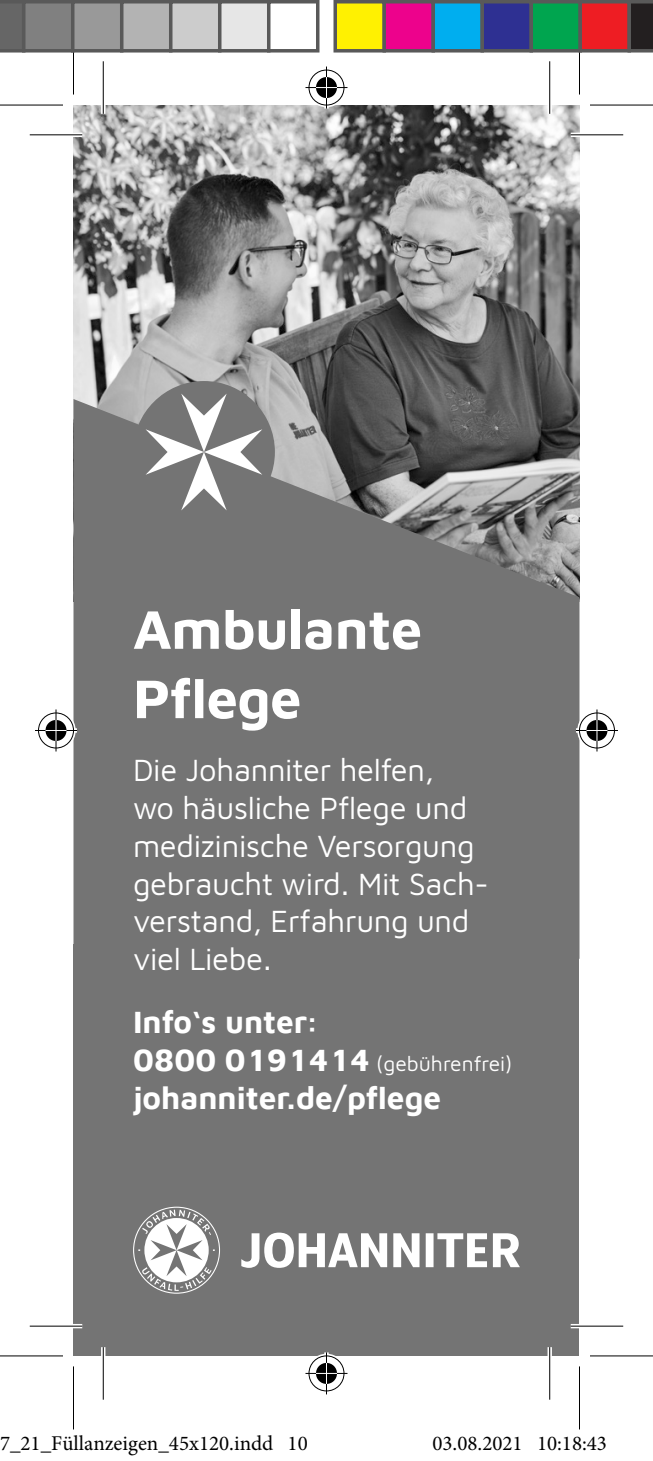
<style>
.page{position:relative;width:653px;height:1461px;background:#fff}
.page>*{position:absolute;margin:0;border:0;box-sizing:border-box;transform-origin:0 0}
.t1{font:700 56px/69.3px "Maven Johanniter";letter-spacing:-.01em;color:#fff}
.t2{font:31.5px/37.8px "Maven Johanniter";letter-spacing:-.01em;color:#fff}
.t3{font:700 31.5px "Maven Johanniter";color:#fff}
.t4{font:21px "Minion Pro";color:#000}
.t5{font:21px "Maven Johanniter";color:#fff}
.s1{font-weight:700;font-size:31.5px}
</style>
<div class="page">
<img style="left:74px;top:105px;width:505px;height:294px">
<div style="left:74px;top:944px;width:505px;height:411px;background:#747474"></div>
<svg style="left:73px;top:399px;width:506px;height:559px;fill:#747474"></svg>
<div style="left:133px;top:381px;width:142px;height:142px;background:#747474;border-radius:50%"></div>
<svg style="left:146px;top:393px;width:116px;height:117px"></svg>
<svg style="left:133px;top:1206px;width:387px;height:87px"></svg>
<svg style="left:30px;top:133px;width:52px;height:4px"></svg>
<svg style="left:571px;top:133px;width:52px;height:4px"></svg>
<svg style="left:30px;top:1323px;width:52px;height:4px"></svg>
<svg style="left:571px;top:1324px;width:52px;height:3px"></svg>
<svg style="left:101px;top:61px;width:4px;height:53px"></svg>
<svg style="left:101px;top:1347px;width:4px;height:52px"></svg>
<svg style="left:548px;top:61px;width:4px;height:53px"></svg>
<svg style="left:548px;top:1347px;width:4px;height:52px"></svg>
<hr style="left:30px;top:134px;width:52px;height:1px;background:#000">
<hr style="left:571px;top:134px;width:52px;height:1px;background:#000">
<hr style="left:30px;top:1325px;width:52px;height:1px;background:#000">
<hr style="left:571px;top:1325px;width:52px;height:1px;background:#000">
<hr style="left:103px;top:61px;width:1px;height:53px;background:#000">
<hr style="left:103px;top:1346px;width:1px;height:53px;background:#000">
<hr style="left:549px;top:61px;width:1px;height:53px;background:#000">
<hr style="left:549px;top:1346px;width:1px;height:53px;background:#000">
<svg style="left:0;top:1356px;width:63px;height:1px"></svg>
<svg style="left:590px;top:1356px;width:63px;height:1px"></svg>
<hr style="left:0;top:104px;width:63px;height:2px;background:#000">
<hr style="left:590px;top:104px;width:63px;height:2px;background:#000">
<hr style="left:0;top:1354px;width:63px;height:2px;background:#000">
<hr style="left:590px;top:1354px;width:63px;height:2px;background:#000">
<hr style="left:73px;top:31px;width:1px;height:63px;background:#000">
<hr style="left:73px;top:1366px;width:1px;height:63px;background:#000">
<hr style="left:579px;top:31px;width:1px;height:63px;background:#000">
<hr style="left:579px;top:1366px;width:1px;height:63px;background:#000">
<div style="left:307px;top:68px;width:39px;height:39px;border:4px solid #fff;border-radius:50%"></div>
<svg style="left:306px;top:85px;width:41px;height:5px"></svg>
<svg style="left:324px;top:68px;width:5px;height:40px"></svg>
<div style="left:314px;top:75px;width:25px;height:25px;border:4px solid #fff;border-radius:50%"></div>
<div style="left:309px;top:70px;width:35px;height:35px;border:1px solid #000;border-radius:50%"></div>
<hr style="left:305px;top:87px;width:42px;height:1px;background:#000">
<hr style="left:326px;top:66px;width:1px;height:42px;background:#000">
<svg style="left:316px;top:77px;width:21px;height:21px"></svg>
<div style="left:307px;top:1353px;width:39px;height:39px;border:4px solid #fff;border-radius:50%"></div>
<svg style="left:305px;top:1370px;width:42px;height:5px"></svg>
<svg style="left:324px;top:1352px;width:5px;height:40px"></svg>
<div style="left:314px;top:1360px;width:25px;height:25px;border:4px solid #fff;border-radius:50%"></div>
<div style="left:309px;top:1355px;width:35px;height:35px;border:1px solid #000;border-radius:50%"></div>
<hr style="left:305px;top:1372px;width:42px;height:1px;background:#000">
<hr style="left:326px;top:1352px;width:1px;height:42px;background:#000">
<svg style="left:316px;top:1362px;width:21px;height:21px"></svg>
<div style="left:36px;top:710px;width:40px;height:40px;border:4px solid #fff;border-radius:50%"></div>
<hr style="left:35px;top:728px;width:42px;height:4px;background:#fff">
<hr style="left:54px;top:709px;width:4px;height:42px;background:#fff">
<div style="left:43px;top:717px;width:26px;height:26px;border:4px solid #fff;border-radius:50%"></div>
<div style="left:38px;top:712px;width:36px;height:36px;border:1px solid #000;border-radius:50%"></div>
<hr style="left:35px;top:729px;width:42px;height:2px;background:#000">
<hr style="left:55px;top:709px;width:2px;height:42px;background:#000">
<div style="left:46px;top:720px;width:21px;height:21px;background:#000;border-radius:50%"></div>
<hr style="left:46px;top:729px;width:21px;height:2px;background:#fff">
<hr style="left:55px;top:720px;width:2px;height:21px;background:#fff">
<div style="left:577px;top:710px;width:40px;height:40px;border:4px solid #fff;border-radius:50%"></div>
<hr style="left:576px;top:728px;width:42px;height:4px;background:#fff">
<hr style="left:595px;top:709px;width:4px;height:42px;background:#fff">
<div style="left:584px;top:717px;width:26px;height:26px;border:4px solid #fff;border-radius:50%"></div>
<div style="left:579px;top:712px;width:36px;height:36px;border:1px solid #000;border-radius:50%"></div>
<hr style="left:576px;top:729px;width:42px;height:2px;background:#000">
<hr style="left:596px;top:709px;width:2px;height:42px;background:#000">
<div style="left:586px;top:720px;width:21px;height:21px;background:#000;border-radius:50%"></div>
<hr style="left:586px;top:729px;width:21px;height:2px;background:#fff">
<hr style="left:596px;top:720px;width:2px;height:21px;background:#fff">
<svg style="left:0;top:0;width:22px;height:52px"></svg>
<div style="left:24px;top:2px;width:49px;height:49px;background:#808080"></div>
<div style="left:22px;top:0;width:52px;height:52px;border:4px solid #595959"></div>
<div style="left:73px;top:2px;width:49px;height:49px;background:#999"></div>
<div style="left:71px;top:0;width:52px;height:52px;border:4px solid #595959"></div>
<div style="left:122px;top:2px;width:49px;height:49px;background:#b3b3b3"></div>
<div style="left:120px;top:0;width:52px;height:52px;border:4px solid #595959"></div>
<div style="left:171px;top:2px;width:49px;height:49px;background:#ccc"></div>
<div style="left:169px;top:0;width:52px;height:52px;border:4px solid #595959"></div>
<div style="left:220px;top:2px;width:49px;height:49px;background:#e6e6e6"></div>
<div style="left:218px;top:0;width:52px;height:52px;border:4px solid #595959"></div>
<div style="left:267px;top:0;width:52px;height:52px;border:4px solid #595959"></div>
<div style="left:335px;top:2px;width:49px;height:49px;background:#fff101"></div>
<div style="left:333px;top:0;width:53px;height:52px;border:4px solid #595959"></div>
<div style="left:384px;top:2px;width:49px;height:49px;background:#ed028c"></div>
<div style="left:382px;top:0;width:53px;height:52px;border:4px solid #595959"></div>
<div style="left:433px;top:2px;width:49px;height:49px;background:#00aeef"></div>
<div style="left:431px;top:0;width:53px;height:52px;border:4px solid #595959"></div>
<div style="left:482px;top:2px;width:49px;height:49px;background:#2e3092"></div>
<div style="left:480px;top:0;width:53px;height:52px;border:4px solid #595959"></div>
<div style="left:531px;top:2px;width:49px;height:49px;background:#00a54f"></div>
<div style="left:529px;top:0;width:53px;height:52px;border:4px solid #595959"></div>
<div style="left:580px;top:2px;width:49px;height:49px;background:#ee1d23"></div>
<div style="left:578px;top:0;width:53px;height:52px;border:4px solid #595959"></div>
<svg style="left:627px;top:0;width:26px;height:52px"></svg>
<div style="left:219px;top:1436px;width:10px;height:15px;border:1px solid #fff;border-radius:50%"></div>
<div style="left:221px;top:1436px;width:6px;height:14px;border:1px solid #fff;border-radius:50%"></div>
<div style="left:298px;top:1436px;width:10px;height:15px;border:1px solid #fff;border-radius:50%"></div>
<div style="left:300px;top:1436px;width:6px;height:14px;border:1px solid #fff;border-radius:50%"></div>
<div style="left:433px;top:1436px;width:9px;height:15px;border:1px solid #fff;border-radius:50%"></div>
<div style="left:434px;top:1436px;width:7px;height:14px;border:1px solid #fff;border-radius:50%"></div>
<div style="left:457px;top:1436px;width:10px;height:15px;border:1px solid #fff;border-radius:50%"></div>
<div style="left:459px;top:1436px;width:7px;height:14px;border:1px solid #fff;border-radius:50%"></div>
<div style="left:492px;top:1436px;width:10px;height:15px;border:1px solid #fff;border-radius:50%"></div>
<div style="left:494px;top:1436px;width:7px;height:14px;border:1px solid #fff;border-radius:50%"></div>
<div style="left:547px;top:1436px;width:10px;height:15px;border:1px solid #fff;border-radius:50%"></div>
<div style="left:549px;top:1436px;width:6px;height:14px;border:1px solid #fff;border-radius:50%"></div>
<p class="t1" style="left:133px;top:590px;width:291px">Ambulante<br>Pflege</p>
<p class="t2" style="left:133px;top:749px;width:357px">Die Johanniter helfen,<br>wo häusliche Pflege und medizinische Versorgung gebraucht wird. Mit Sach&shy;verstand, Erfahrung und viel Liebe.</p>
<p class="t3" style="left:133px;top:999px;width:185px">Info‘s unter:</p>
<p class="t5" style="left:133px;top:1049px;width:381px"><span class="s1">0800 0191414</span> (gebührenfrei)</p>
<p class="t3" style="left:133px;top:1075px;width:310px">johanniter.de/pflege</p>
<p class="t4" style="left:0;top:1429px;width:309px">7_21_Füllanzeigen_45x120.indd 10</p>
<p class="t4" style="left:432px;top:1429px;width:176px">03.08.2021 10:18:43</p>
</div>
